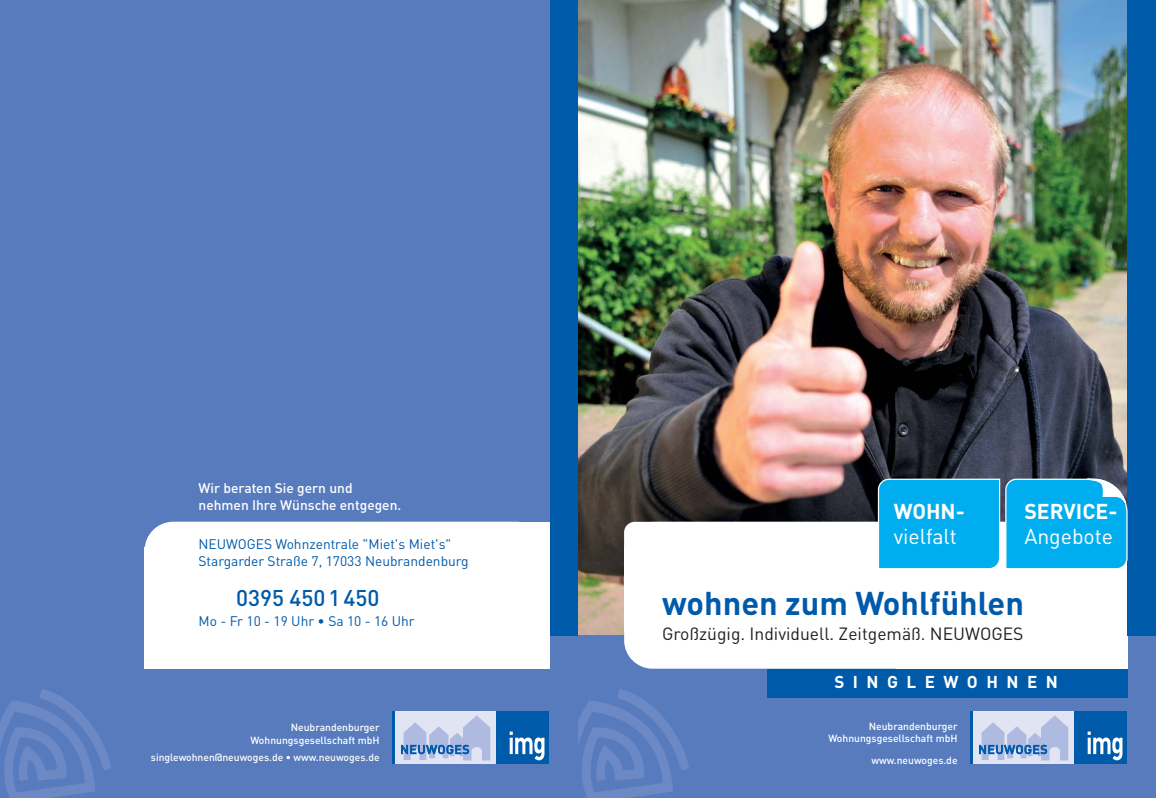
<style>
.page{position:relative;width:1156px;height:798px;background:#fff}
.page>*{position:absolute;margin:0;border:0;box-sizing:border-box;transform-origin:0 0}
.t1{font:700 32.5px "DIN";color:#005aaa}
.t2{font:500 22.5px "DIN";color:#005aaa}
.t3{font:21.25px "DIN";color:#fff}
.t4{font:700 21.25px "DIN";color:#fff}
.t5{font:17.5px "DIN";color:#231f20}
.t6{font:700 17px "DIN";letter-spacing:.5em;color:#fff}
.t7{font:13.75px/16.5px "DIN";color:#005aaa}
.t8{font:500 13.75px/16.5px "DIN";color:#fff}
.t9{font:500 10.25px/12.4px "DIN";color:#fff;text-align:right}
</style>
<div class="page">
<div style="left:0;top:0;width:578px;height:797px;background:#577bbd"></div>
<div style="left:550px;top:0;width:28px;height:635px;background:#005aaa"></div>
<div style="left:392px;top:711px;width:104px;height:52px;background:#e0e4f3"></div>
<div style="left:496px;top:711px;width:52px;height:52px;background:#005aaa"></div>
<svg style="left:509px;top:731px;width:35px;height:29px"></svg>
<hr style="left:392px;top:711px;width:2px;height:52px;background:#005aaa">
<svg style="left:401px;top:715px;width:89px;height:45px"></svg>
<img style="left:0;top:689px;width:111px;height:108px">
<div style="left:145px;top:521px;width:399px;height:147px;background:#fff;border-radius:28px"></div>
<img style="left:578px;top:0;width:549px;height:635px">
<div style="left:578px;top:635px;width:577px;height:162px;background:#577bbd"></div>
<div style="left:624px;top:521px;width:503px;height:147px;background:#fff;border-radius:28px"></div>
<div style="left:895px;top:521px;width:232px;height:147px;background:#fff"></div>
<div style="left:1127px;top:0;width:28px;height:635px;background:#005aaa"></div>
<div style="left:970px;top:711px;width:104px;height:52px;background:#e0e4f3"></div>
<div style="left:1074px;top:711px;width:52px;height:52px;background:#005aaa"></div>
<svg style="left:1087px;top:731px;width:35px;height:29px"></svg>
<hr style="left:970px;top:711px;width:2px;height:52px;background:#005aaa">
<svg style="left:979px;top:715px;width:88px;height:45px"></svg>
<svg style="left:877px;top:477px;width:250px;height:92px;background:#10ade8"></svg>
<img style="left:578px;top:689px;width:111px;height:108px">
<div style="left:766px;top:668px;width:361px;height:29px;background:#005aaa"></div>
<h3 class="t8" style="left:198px;top:481px;width:204px">Wir beraten Sie gern und nehmen Ihre Wünsche entgegen.</h3>
<h3 class="t7" style="left:198px;top:537px;width:271px">NEUWOGES Wohnzentrale "Miet's Miet's"<br>Stargarder Straße 7, 17033 Neubrandenburg</h3>
<h2 class="t2" style="left:236px;top:589px;width:145px">0395 450 1 450</h2>
<h3 class="t7" style="left:198px;top:613px;width:218px">Mo - Fr 10 - 19 Uhr • Sa 10 - 16 Uhr</h3>
<p class="t9" style="left:250px;top:722px;width:131px">Neubrandenburger<br>Wohnungsgesellschaft mbH</p>
<p class="t9" style="left:151px;top:752px;width:230px">singlewohnen@neuwoges.de • www.neuwoges.de</p>
<h3 class="t4" style="left:893px;top:503px;width:72px">WOHN-</h3>
<h3 class="t3" style="left:893px;top:528px;width:65px">vielfalt</h3>
<h3 class="t4" style="left:1024px;top:503px;width:95px">SERVICE-</h3>
<h3 class="t3" style="left:1024px;top:528px;width:90px">Angebote</h3>
<h1 class="t1" style="left:662px;top:591px;width:363px">wohnen zum Wohlfühlen</h1>
<h3 class="t5" style="left:662px;top:627px;width:363px">Großzügig. Individuell. Zeitgemäß. NEUWOGES</h3>
<h3 class="t6" style="left:834px;top:675px;width:225px">SINGLEWOHNEN</h3>
<p class="t9" style="left:828px;top:721px;width:131px">Neubrandenburger<br>Wohnungsgesellschaft mbH</p>
<p class="t9" style="left:871px;top:754px;width:88px">www.neuwoges.de</p>
</div>
